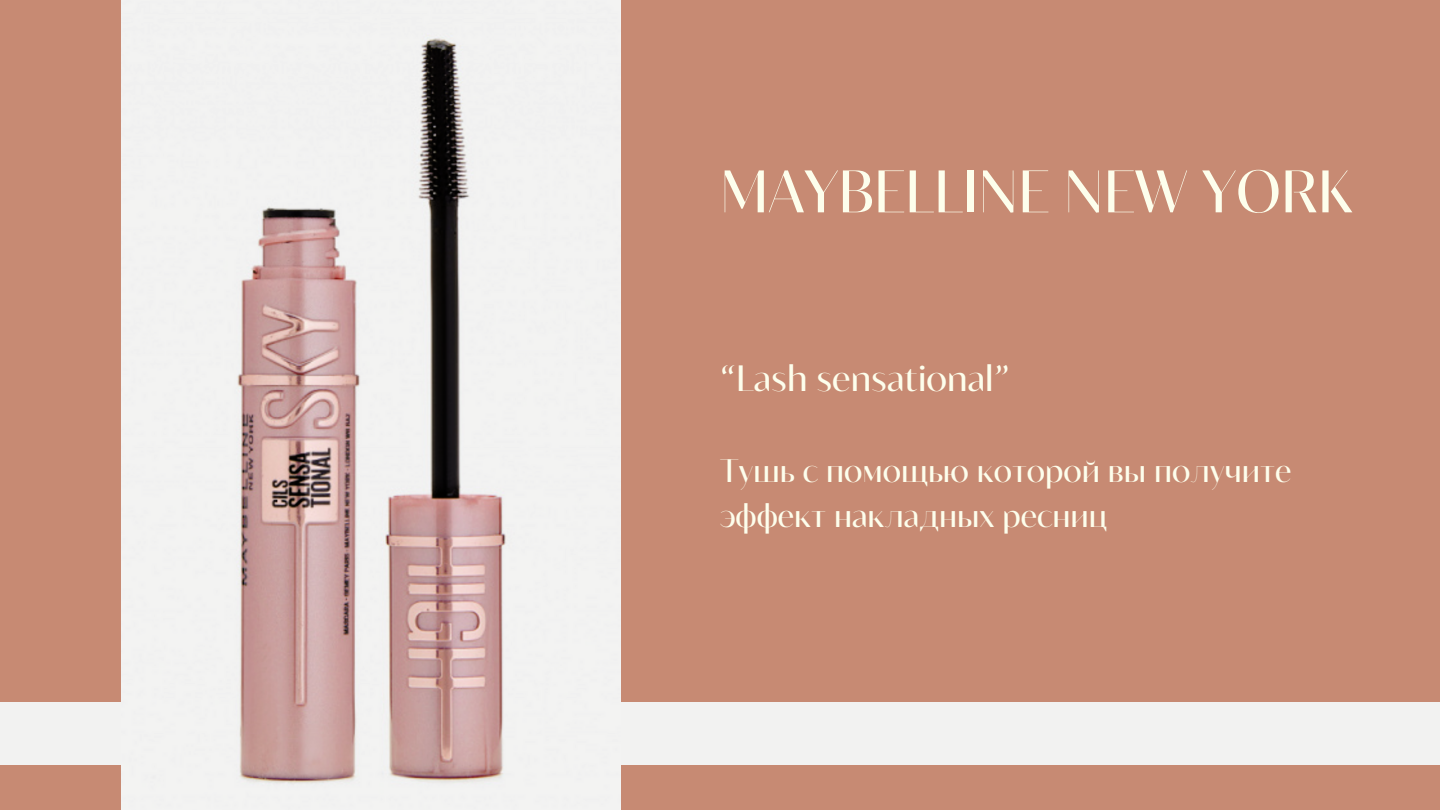
<style>
.page{position:relative;width:1440px;height:810px;background:#c78a73}
.page>*{position:absolute;margin:0;border:0;box-sizing:border-box;transform-origin:0 0}
.t1{font:59.6px "Blacker Sans Display";color:#fdfeec}
.t2{font:36.4px "Blacker Sans Display";color:#fdfeec}
.t3{font:32.4px/45px "Blacker Sans Display";color:#fdfeec}
</style>
<div class="page">
<div style="left:0;top:702px;width:1440px;height:62px;background:#f2f2f1"></div>
<img style="left:122px;top:0;width:498px;height:810px">
<h1 class="t1" style="left:720px;top:154px;width:634px">MAYBELLINE NEW YORK</h1>
<p class="t2" style="left:720px;top:355px;width:291px">“Lash sensational”</p>
<p class="t3" style="left:720px;top:447px;width:573px">Тушь с помощью которой вы получите эффект накладных ресниц</p>
</div>
